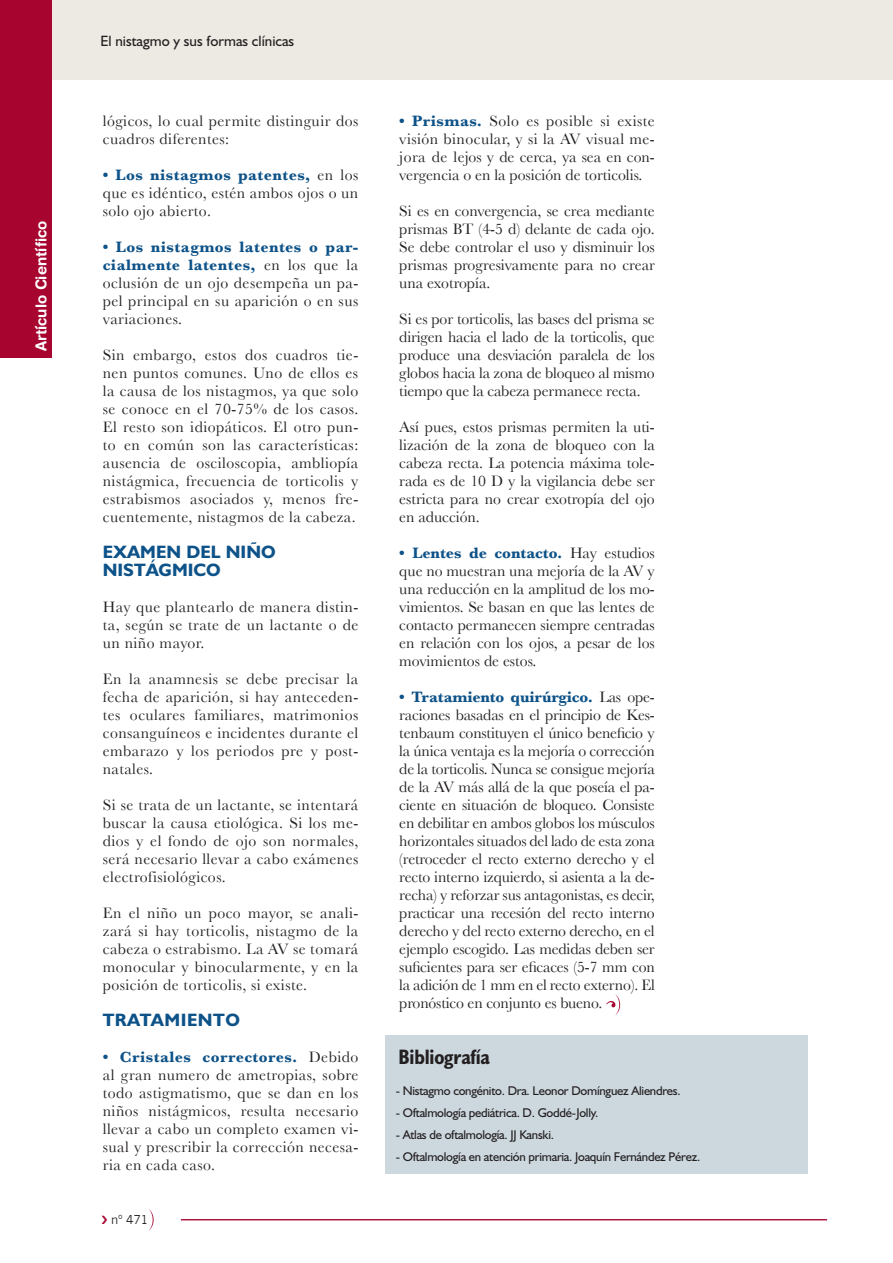
<style>
.page{position:relative;width:893px;height:1263px;background:#fff}
.page>*{position:absolute;margin:0;border:0;box-sizing:border-box;transform-origin:0 0}
.t1{font:700 condensed 21px "Humanist 521 BT";letter-spacing:-.01em;color:#231f20}
.t2{font:700 18px/18px "Humanist 521 BT";color:#0d5288}
.t3{font:700 18px "Humanist 521 BT";letter-spacing:.03em;color:#0d5288}
.t4{font:15.75px/18px "Baskerville";letter-spacing:.03em;color:#231f20;text-align:justify}
.t5{font:15px "Humanist 521 BT";color:#231f20}
.t6{font:700 15px "Helvetica Rounded LT Std";color:#fff}
.t7{font:12.75px "Humanist 521 BT";letter-spacing:-.02em;color:#231f20}
.t8{font:12px "News Gothic";color:#231f20}
.s1{font-weight:700;color:#0d5288}
</style>
<div class="page">
<svg style="left:148px;top:1209px;width:6px;height:22px"></svg>
<div style="left:0;top:0;width:893px;height:80px;background:#edeae4"></div>
<div style="left:0;top:0;width:51px;height:357px;background:#a70530"></div>
<hr style="left:181px;top:1219px;width:646px;height:1px;background:#a70530">
<svg style="left:606px;top:994px;width:14px;height:22px"></svg>
<div style="left:386px;top:1035px;width:422px;height:139px;background:#ccd7de"></div>
<p class="t6" style="left:32px;top:351px;width:132px;rotate:-90deg">Artículo Científico</p>
<p class="t5" style="left:100px;top:31px;width:195px">El nistagmo y sus formas clínicas</p>
<p class="t4" style="left:103px;top:112px;width:257px">lógicos, lo cual permite distinguir dos cuadros diferentes:</p>
<p class="t4" style="left:103px;top:166px;width:257px"><span class="s1">• Los nistagmos patentes,</span> en los que es idéntico, estén ambos ojos o un solo ojo abierto.</p>
<p class="t4" style="left:103px;top:238px;width:257px"><span class="s1">• Los nistagmos latentes o par&shy;cialmente latentes,</span> en los que la oclusión de un ojo desempeña un pa&shy;pel principal en su aparición o en sus variaciones.</p>
<p class="t4" style="left:103px;top:346px;width:257px">Sin embargo, estos dos cuadros tie&shy;nen puntos comunes. Uno de ellos es la causa de los nistagmos, ya que solo se conoce en el 70-75% de los casos.<br>El resto son idiopáticos. El otro pun&shy;to en común son las características: ausencia de osciloscopia, ambliopía nistágmica, frecuencia de torticolis y estrabismos asociados y, menos fre&shy;cuentemente, nistagmos de la cabeza.</p>
<p class="t2" style="left:103px;top:542px;width:174px">EXAMEN DEL NIÑO<br>NISTÁGMICO</p>
<p class="t4" style="left:103px;top:598px;width:257px">Hay que plantearlo de manera distin&shy;ta, según se trate de un lactante o de un niño mayor.</p>
<p class="t4" style="left:103px;top:670px;width:257px">En la anamnesis se debe precisar la fecha de aparición, si hay anteceden&shy;tes oculares familiares, matrimonios consanguíneos e incidentes durante el embarazo y los periodos pre y post&shy;natales.</p>
<p class="t4" style="left:103px;top:796px;width:257px">Si se trata de un lactante, se intentará buscar la causa etiológica. Si los me&shy;dios y el fondo de ojo son normales, será necesario llevar a cabo exámenes electrofisiológicos.</p>
<p class="t4" style="left:103px;top:904px;width:257px">En el niño un poco mayor, se anali&shy;zará si hay torticolis, nistagmo de la cabeza o estrabismo. La AV se tomará monocular y binocularmente, y en la posición de torticolis, si existe.</p>
<p class="t3" style="left:103px;top:1009px;width:139px">TRATAMIENTO</p>
<p class="t4" style="left:103px;top:1048px;width:257px"><span class="s1">• Cristales correctores.</span> Debido al gran numero de ametropias, sobre todo astigmatismo, que se dan en los niños nistágmicos, resulta necesario llevar a cabo un completo examen vi&shy;sual y prescribir la corrección necesa&shy;ria en cada caso.</p>
<p class="t8" style="left:111px;top:1212px;width:39px">nº 471</p>
<p class="t4" style="left:399px;top:112px;width:257px"><span class="s1">• Prismas.</span> Solo es posible si existe visión binocular, y si la AV visual me&shy;jora de lejos y de cerca, ya sea en con&shy;vergencia o en la posición de torticolis.</p>
<p class="t4" style="left:399px;top:202px;width:257px">Si es en convergencia, se crea mediante prismas BT (4-5 d) delante de cada ojo.<br>Se debe controlar el uso y disminuir los prismas progresivamente para no crear una exotropía.</p>
<p class="t4" style="left:399px;top:310px;width:257px">Si es por torticolis, las bases del prisma se dirigen hacia el lado de la torticolis, que produce una desviación paralela de los globos hacia la zona de bloqueo al mismo tiempo que la cabeza permanece recta.</p>
<p class="t4" style="left:399px;top:418px;width:257px">Así pues, estos prismas permiten la uti&shy;lización de la zona de bloqueo con la cabeza recta. La potencia máxima tole&shy;rada es de 10 D y la vigilancia debe ser estricta para no crear exotropía del ojo en aducción.</p>
<p class="t4" style="left:399px;top:544px;width:257px"><span class="s1">• Lentes de contacto.</span> Hay estudios que no muestran una mejoría de la AV y una reducción en la amplitud de los mo&shy;vimientos. Se basan en que las lentes de contacto permanecen siempre centradas en relación con los ojos, a pesar de los movimientos de estos.</p>
<p class="t4" style="left:399px;top:688px;width:257px"><span class="s1">• Tratamiento quirúrgico.</span> Las ope&shy;raciones basadas en el principio de Kes&shy;tenbaum constituyen el único beneficio y la única ventaja es la mejoría o corrección de la torticolis. Nunca se consigue mejoría de la AV más allá de la que poseía el pa&shy;ciente en situación de bloqueo. Consiste en debilitar en ambos globos los músculos horizontales situados del lado de esta zona (retroceder el recto externo derecho y el recto interno izquierdo, si asienta a la de&shy;recha) y reforzar sus antagonistas, es decir, practicar una recesión del recto interno derecho y del recto externo derecho, en el ejemplo escogido. Las medidas deben ser suficientes para ser eficaces (5-7 mm con la adición de 1 mm en el recto externo). El pronóstico en conjunto es bueno.</p>
<h1 class="t1" style="left:399px;top:1043px;width:93px">Bibliografía</h1>
<p class="t7" style="left:396px;top:1082px;width:286px">- Nistagmo congénito. Dra. Leonor Domínguez Aliendres.</p>
<p class="t7" style="left:396px;top:1104px;width:204px">- Oftalmología pediátrica. D. Goddé-jolly.</p>
<p class="t7" style="left:396px;top:1126px;width:160px">- Atlas de oftalmología. jj kanski.</p>
<p class="t7" style="left:396px;top:1148px;width:306px">- Oftalmología en atención primaria. Joaquín Fernández Pérez.</p>
</div>
